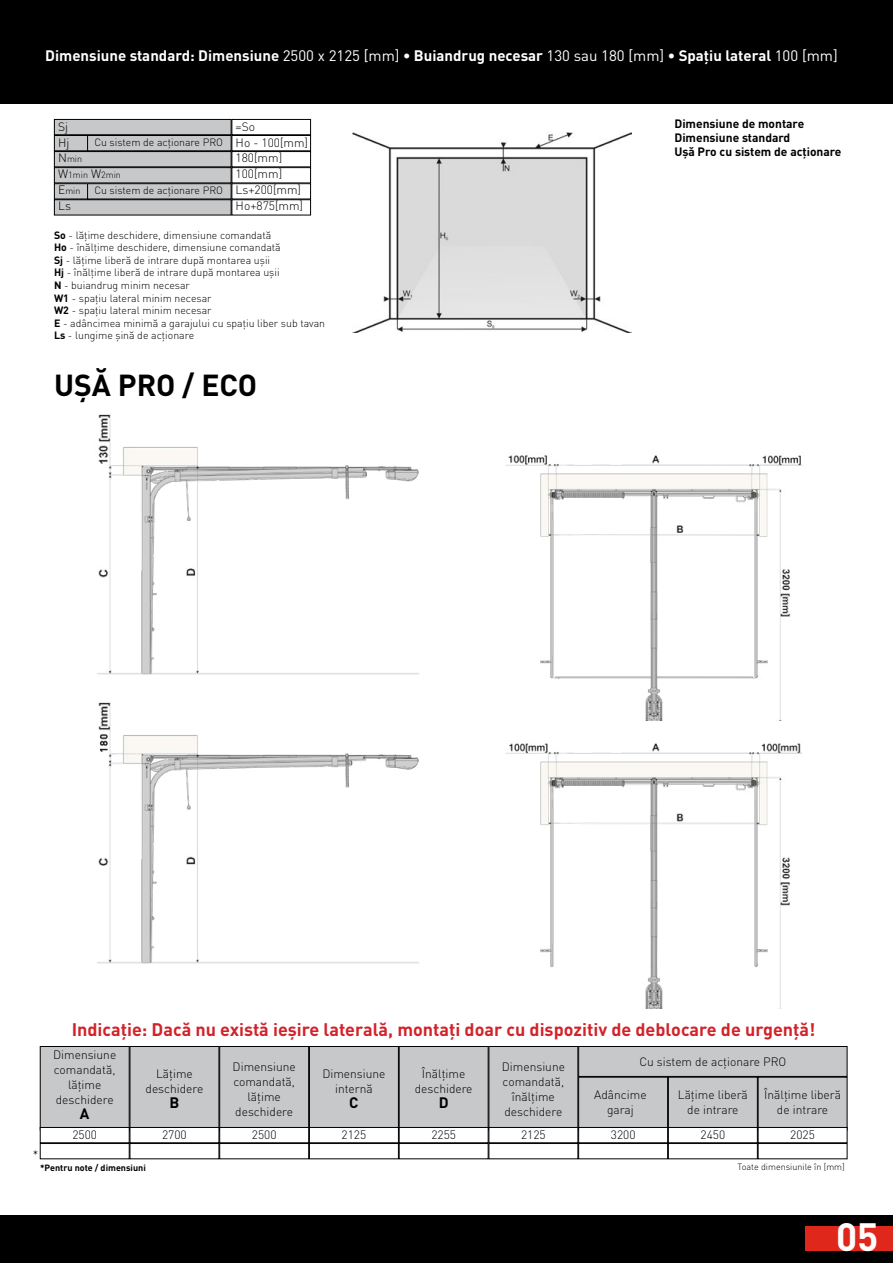
<style>
.page{position:relative;width:893px;height:1263px;background:#fff}
.page>*{position:absolute;margin:0;border:0;box-sizing:border-box;transform-origin:0 0}
.t1{font:700 39px "DIN Pro";color:#fff}
.t2{font:700 30px "DIN Pro";color:#000}
.t3{font:700 18px "DIN Pro";color:#d2232a}
.t4{font:700 15px "DIN Pro";color:#fff}
.t5{font:700 15px "DIN Pro";color:#000}
.t6{font:300 12px/15px "DIN Pro";color:#000;text-align:center}
.t7{font:700 12px/14.4px "DIN Pro";color:#000}
.t8{font:300 10.5px/12.6px "DIN Pro";color:#000}
.t9{font:300 9px/15.8px "DIN Pro";color:#000}
.t10{font:700 9px "DIN Pro";color:#000}
.s1{font-weight:400}
.s2{font-size:12px}
.s3{font-weight:700}
</style>
<div class="page">
<div style="left:0;top:0;width:893px;height:103px;background:#000"></div>
<img style="left:97px;top:413px;width:322px;height:262px">
<img style="left:506px;top:455px;width:297px;height:265px">
<img style="left:97px;top:701px;width:322px;height:263px">
<img style="left:505px;top:743px;width:298px;height:266px">
<div style="left:40px;top:1046px;width:89px;height:84px;background:#c7c8ca"></div>
<div style="left:40px;top:1046px;width:90px;height:84px;border:1px solid #000"></div>
<div style="left:130px;top:1046px;width:89px;height:84px;background:#c7c8ca"></div>
<div style="left:130px;top:1046px;width:89px;height:84px;border:1px solid #000"></div>
<div style="left:220px;top:1046px;width:89px;height:84px;background:#c7c8ca"></div>
<div style="left:219px;top:1046px;width:90px;height:84px;border:1px solid #000"></div>
<div style="left:489px;top:1046px;width:89px;height:84px;background:#c7c8ca"></div>
<div style="left:488px;top:1046px;width:90px;height:84px;border:1px solid #000"></div>
<div style="left:579px;top:1077px;width:89px;height:53px;background:#c7c8ca"></div>
<div style="left:578px;top:1077px;width:90px;height:53px;border:1px solid #000"></div>
<div style="left:579px;top:1046px;width:268px;height:30px;background:#c7c8ca"></div>
<div style="left:578px;top:1046px;width:269px;height:31px;border:1px solid #000"></div>
<div style="left:668px;top:1077px;width:89px;height:53px;background:#c7c8ca"></div>
<div style="left:668px;top:1077px;width:90px;height:53px;border:1px solid #000"></div>
<div style="left:758px;top:1077px;width:89px;height:53px;background:#c7c8ca"></div>
<div style="left:309px;top:1046px;width:89px;height:84px;background:#c7c8ca"></div>
<div style="left:309px;top:1046px;width:90px;height:84px;border:1px solid #000"></div>
<div style="left:399px;top:1046px;width:89px;height:84px;background:#c7c8ca"></div>
<div style="left:399px;top:1046px;width:89px;height:84px;border:1px solid #000"></div>
<div style="left:40px;top:1127px;width:89px;height:16px;background:#fff"></div>
<div style="left:40px;top:1127px;width:90px;height:16px;border:1px solid #000"></div>
<div style="left:130px;top:1127px;width:89px;height:16px;background:#fff"></div>
<div style="left:130px;top:1127px;width:89px;height:16px;border:1px solid #000"></div>
<div style="left:220px;top:1127px;width:89px;height:16px;background:#fff"></div>
<div style="left:219px;top:1127px;width:90px;height:16px;border:1px solid #000"></div>
<div style="left:489px;top:1127px;width:89px;height:16px;background:#fff"></div>
<div style="left:488px;top:1127px;width:90px;height:16px;border:1px solid #000"></div>
<div style="left:579px;top:1127px;width:89px;height:16px;background:#fff"></div>
<div style="left:578px;top:1127px;width:90px;height:16px;border:1px solid #000"></div>
<div style="left:668px;top:1127px;width:89px;height:16px;background:#fff"></div>
<div style="left:668px;top:1127px;width:90px;height:16px;border:1px solid #000"></div>
<div style="left:758px;top:1127px;width:89px;height:16px;background:#fff"></div>
<div style="left:758px;top:1127px;width:89px;height:16px;border:1px solid #000"></div>
<div style="left:309px;top:1127px;width:89px;height:16px;background:#fff"></div>
<div style="left:309px;top:1127px;width:90px;height:16px;border:1px solid #000"></div>
<div style="left:399px;top:1127px;width:89px;height:16px;background:#fff"></div>
<div style="left:399px;top:1127px;width:89px;height:16px;border:1px solid #000"></div>
<div style="left:40px;top:1143px;width:90px;height:16px;border:1px solid #000"></div>
<div style="left:130px;top:1143px;width:89px;height:16px;border:1px solid #000"></div>
<div style="left:219px;top:1143px;width:90px;height:16px;border:1px solid #000"></div>
<div style="left:488px;top:1143px;width:90px;height:16px;border:1px solid #000"></div>
<div style="left:578px;top:1143px;width:90px;height:16px;border:1px solid #000"></div>
<div style="left:668px;top:1143px;width:90px;height:16px;border:1px solid #000"></div>
<div style="left:758px;top:1143px;width:89px;height:16px;border:1px solid #000"></div>
<div style="left:309px;top:1143px;width:90px;height:16px;border:1px solid #000"></div>
<div style="left:399px;top:1143px;width:89px;height:16px;border:1px solid #000"></div>
<img style="left:353px;top:133px;width:279px;height:199px">
<div style="left:0;top:1215px;width:893px;height:48px;background:#000"></div>
<div style="left:806px;top:1226px;width:87px;height:25px;background:#df271c"></div>
<div style="left:54px;top:119px;width:177px;height:16px;background:#c7c8ca"></div>
<div style="left:54px;top:119px;width:177px;height:16px;border:1px solid #000"></div>
<div style="left:54px;top:152px;width:177px;height:15px;background:#c7c8ca"></div>
<div style="left:54px;top:151px;width:177px;height:16px;border:1px solid #000"></div>
<div style="left:54px;top:135px;width:36px;height:16px;background:#c7c8ca"></div>
<div style="left:54px;top:135px;width:37px;height:16px;border:1px solid #000"></div>
<div style="left:88px;top:135px;width:143px;height:16px;background:#c7c8ca"></div>
<div style="left:87px;top:135px;width:144px;height:16px;border:1px solid #000"></div>
<div style="left:54px;top:168px;width:177px;height:15px;background:#c7c8ca"></div>
<div style="left:54px;top:167px;width:177px;height:16px;border:1px solid #000"></div>
<div style="left:54px;top:200px;width:177px;height:15px;background:#c7c8ca"></div>
<div style="left:54px;top:199px;width:177px;height:16px;border:1px solid #000"></div>
<div style="left:54px;top:184px;width:36px;height:15px;background:#c7c8ca"></div>
<div style="left:54px;top:183px;width:37px;height:16px;border:1px solid #000"></div>
<div style="left:88px;top:184px;width:143px;height:15px;background:#c7c8ca"></div>
<div style="left:87px;top:183px;width:144px;height:16px;border:1px solid #000"></div>
<div style="left:231px;top:119px;width:80px;height:16px;border:1px solid #000"></div>
<div style="left:231px;top:151px;width:80px;height:16px;border:1px solid #000"></div>
<div style="left:231px;top:135px;width:80px;height:16px;border:1px solid #000"></div>
<div style="left:231px;top:167px;width:80px;height:16px;border:1px solid #000"></div>
<div style="left:231px;top:199px;width:80px;height:16px;border:1px solid #000"></div>
<div style="left:231px;top:183px;width:80px;height:16px;border:1px solid #000"></div>
<h3 class="t4" style="left:45px;top:43px;width:794px">Dimensiune standard: Dimensiune <span class="s1">2500 x 2125 [mm]</span> • Buiandrug necesar <span class="s1">130 sau 180 [mm]</span> • Spațiu lateral <span class="s1">100 [mm]</span></h3>
<p class="t6" style="left:58px;top:118px;width:13px;line-height:15.8px;text-align:left">Sj<br>Hj</p>
<p class="t9" style="left:58px;top:150px;width:64px"><span class="s2">N</span>min<br><span class="s2">W</span>1min <span class="s2">W</span>2min<br><span class="s2">E</span>min</p>
<p class="t6" style="left:58px;top:197px;width:14px">Ls</p>
<p class="t8" style="left:94px;top:135px;width:130px">Cu sistem de acționare PRO</p>
<p class="t8" style="left:94px;top:183px;width:130px">Cu sistem de acționare PRO</p>
<p class="t6" style="left:236px;top:118px;width:74px;line-height:15.8px;text-align:left">=So<br>Ho - 100[mm]<br>180[mm]<br>100[mm]<br>Ls+200[mm]<br>Ho+875[mm]</p>
<p class="t8" style="left:54px;top:228px;width:273px"><span class="s3">So</span> - lățime deschidere, dimensiune comandată<br><span class="s3">Ho</span> - înălțime deschidere, dimensiune comandată<br><span class="s3">Sj</span> - lățime liberă de intrare după montarea ușii<br><span class="s3">Hj</span> - înălțime liberă de intrare după montarea ușii<br><span class="s3">N</span> - buiandrug minim necesar<br><span class="s3">W1</span> - spațiu lateral minim necesar<br><span class="s3">W2</span> - spațiu lateral minim necesar<br><span class="s3">E</span> - adâncimea minimă a garajului cu spațiu liber sub tavan <span class="s3">Ls</span> - lungime șină de acționare</p>
<h2 class="t2" style="left:54px;top:360px;width:205px">UȘĂ PRO / ECO</h2>
<p class="t7" style="left:674px;top:115px;width:169px">Dimensiune de montare<br>Dimensiune standard<br>Ușă Pro cu sistem de acționare</p>
<h3 class="t3" style="left:72px;top:1014px;width:745px">Indicație: Dacă nu există ieșire laterală, montați doar cu dispozitiv de deblocare de urgență!</h3>
<p class="t6" style="left:53px;top:1046px;width:65px">Dimensiune comandată, lățime deschidere</p>
<h3 class="t5" style="left:80px;top:1101px;width:11px">A</h3>
<p class="t6" style="left:146px;top:1065px;width:59px">Lățime deschidere</p>
<h3 class="t5" style="left:170px;top:1090px;width:11px">B</h3>
<p class="t6" style="left:233px;top:1058px;width:65px">Dimensiune comandată, lățime deschidere</p>
<p class="t6" style="left:322px;top:1065px;width:65px">Dimensiune internă</p>
<h3 class="t5" style="left:349px;top:1090px;width:11px">C</h3>
<p class="t6" style="left:415px;top:1065px;width:59px">Înălțime deschidere</p>
<h3 class="t5" style="left:439px;top:1090px;width:11px">D</h3>
<p class="t6" style="left:502px;top:1058px;width:65px">Dimensiune comandată, înălțime deschidere</p>
<p class="t6" style="left:639px;top:1053px;width:149px">Cu sistem de acționare PRO</p>
<p class="t6" style="left:594px;top:1086px;width:54px">Adâncime garaj</p>
<p class="t6" style="left:678px;top:1086px;width:72px">Lățime liberă de intrare</p>
<p class="t6" style="left:764px;top:1086px;width:78px">Înălțime liberă de intrare</p>
<p class="t6" style="left:72px;top:1126px;width:26px">2500</p>
<p class="t6" style="left:162px;top:1126px;width:26px">2700</p>
<p class="t6" style="left:252px;top:1126px;width:26px">2500</p>
<p class="t6" style="left:342px;top:1126px;width:26px">2125</p>
<p class="t6" style="left:431px;top:1126px;width:26px">2255</p>
<p class="t6" style="left:521px;top:1126px;width:26px">2125</p>
<p class="t6" style="left:611px;top:1126px;width:26px">3200</p>
<p class="t6" style="left:701px;top:1126px;width:26px">2450</p>
<p class="t6" style="left:790px;top:1126px;width:26px">2025</p>
<p class="t10" style="left:40px;top:1160px;width:107px">*Pentru note / dimensiuni</p>
<p class="t6" style="left:33px;top:1146px;width:7px">*</p>
<p class="t9" style="left:738px;top:1158px;width:109px">Toate dimensiunile în [mm]</p>
<h1 class="t1" style="left:836px;top:1204px;width:44px">05</h1>
</div>
